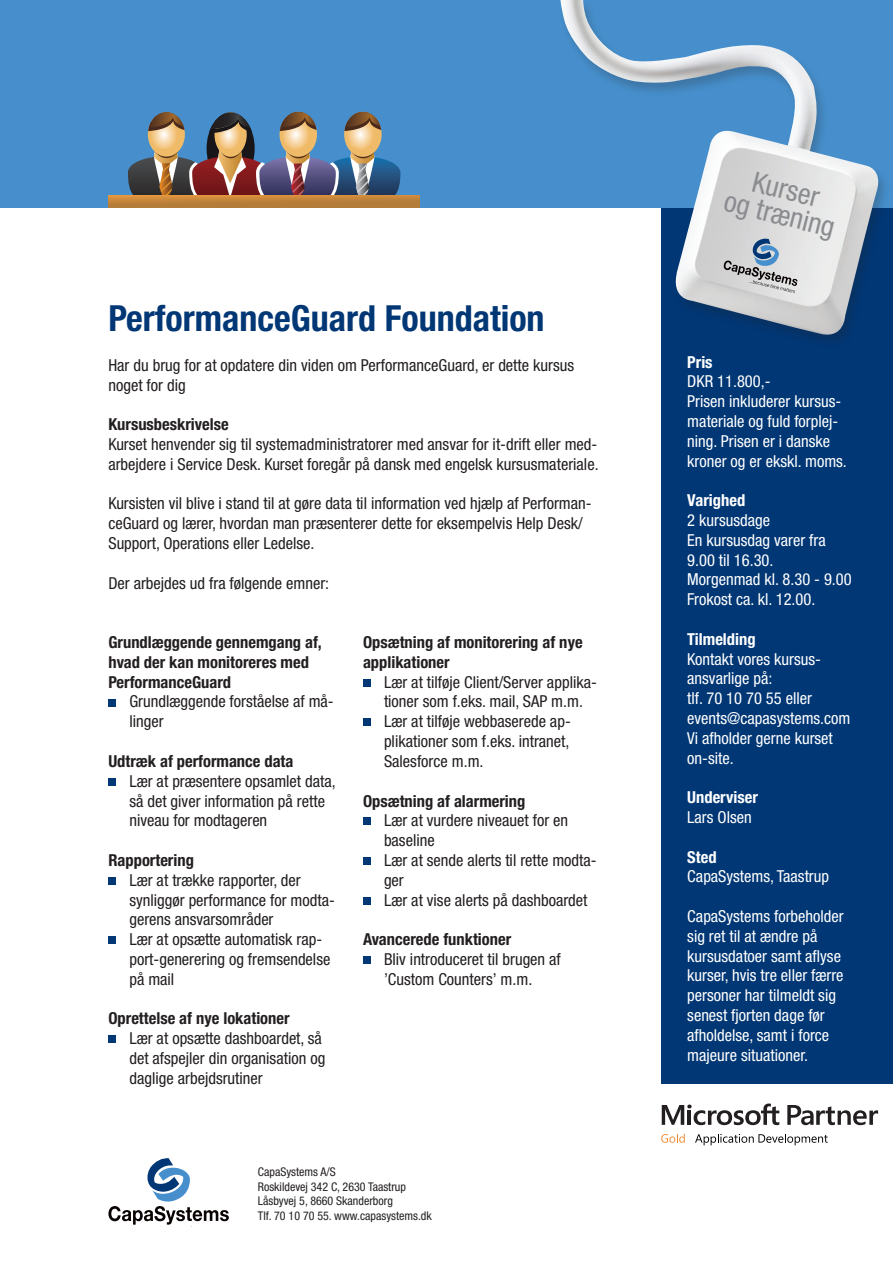
<style>
.page{position:relative;width:893px;height:1263px;background:#fff}
.page>*{position:absolute;margin:0;border:0;box-sizing:border-box;transform-origin:0 0}
.t1{font:700 condensed 36px "Helvetica Neue";color:#013775}
.t2{font:condensed 28.5px "Helvetica Neue";color:#8a8c8f}
.t3{font:condensed 16.5px/19.8px "Helvetica Neue";color:#231f20}
.t4{font:condensed 16.5px/19.8px "Helvetica Neue";color:#fff}
.t5{font:700 condensed 16.5px/19.8px "Helvetica Neue";color:#231f20}
.t6{font:700 condensed 16.5px "Helvetica Neue";color:#fff}
.t7{font:condensed 12px "Helvetica Neue";color:#231f20}
</style>
<div class="page">
<div style="left:661px;top:191px;width:232px;height:893px;background:#013775"></div>
<div style="left:0;top:0;width:893px;height:208px;background:#468fcc"></div>
<div style="left:557px;top:0;width:334px;height:350px;background:#231f20;opacity:.22"></div>
<img style="left:560px;top:0;width:323px;height:339px">
<svg style="left:723px;top:239px;width:75px;height:54px;background:#b6bcc2"></svg>
<svg style="left:661px;top:1134px;width:24px;height:9px"></svg>
<svg style="left:695px;top:1134px;width:133px;height:11px"></svg>
<svg style="left:662px;top:1103px;width:117px;height:22px"></svg>
<svg style="left:787px;top:1105px;width:91px;height:20px"></svg>
<svg style="left:108px;top:1158px;width:121px;height:66px"></svg>
<svg style="left:128px;top:112px;width:272px;height:84px"></svg>
<svg style="left:108px;top:196px;width:312px;height:11px;background:#bf823a"></svg>
<div style="left:108px;top:699px;width:8px;height:7px;background:#013775"></div>
<div style="left:108px;top:778px;width:8px;height:7px;background:#013775"></div>
<div style="left:108px;top:877px;width:8px;height:7px;background:#013775"></div>
<div style="left:108px;top:936px;width:8px;height:8px;background:#013775"></div>
<div style="left:108px;top:1035px;width:8px;height:8px;background:#013775"></div>
<div style="left:363px;top:679px;width:8px;height:7px;background:#013775"></div>
<div style="left:363px;top:718px;width:8px;height:8px;background:#013775"></div>
<div style="left:363px;top:817px;width:8px;height:8px;background:#013775"></div>
<div style="left:363px;top:857px;width:8px;height:8px;background:#013775"></div>
<div style="left:363px;top:897px;width:8px;height:7px;background:#013775"></div>
<div style="left:363px;top:956px;width:8px;height:8px;background:#013775"></div>
<p class="t1" style="left:108px;top:297px;width:438px">PerformanceGuard Foundation</p>
<p class="t3" style="left:108px;top:355px;width:467px">Har du brug for at opdatere din viden om PerformanceGuard, er dette kursus noget for dig</p>
<p class="t5" style="left:108px;top:414px;width:122px">Kursusbeskrivelse</p>
<p class="t3" style="left:108px;top:434px;width:492px">Kurset henvender sig til systemadministratorer med ansvar for it-drift eller med&shy;arbejdere i Service Desk. Kurset foregår på dansk med engelsk kursusmateriale.</p>
<p class="t3" style="left:108px;top:494px;width:485px">Kursisten vil blive i stand til at gøre data til information ved hjælp af Performan&shy;ceGuard og lærer, hvordan man præsenterer dette for eksempelvis Help Desk/<br>Support, Operations eller Ledelse.</p>
<p class="t3" style="left:108px;top:573px;width:222px">Der arbejdes ud fra følgende emner:</p>
<p class="t5" style="left:108px;top:632px;width:215px">Grundlæggende gennemgang af, hvad der kan monitoreres med<br>PerformanceGuard</p>
<p class="t3" style="left:129px;top:692px;width:206px">Grundlæggende forståelse af må&shy;linger</p>
<p class="t5" style="left:108px;top:751px;width:187px">Udtræk af performance data</p>
<p class="t3" style="left:129px;top:771px;width:208px">Lær at præsentere opsamlet data, så det giver information på rette niveau for modtageren</p>
<p class="t5" style="left:108px;top:850px;width:87px">Rapportering</p>
<p class="t3" style="left:129px;top:870px;width:207px">Lær at trække rapporter, der synliggør performance for modta&shy;gerens ansvarsområder</p>
<p class="t3" style="left:129px;top:929px;width:202px">Lær at opsætte automatisk rap&shy;port-generering og fremsendelse på mail</p>
<p class="t5" style="left:108px;top:1008px;width:183px">Oprettelse af nye lokationer</p>
<p class="t3" style="left:129px;top:1028px;width:197px">Lær at opsætte dashboardet, så det afspejler din organisation og daglige arbejdsrutiner</p>
<p class="t5" style="left:363px;top:632px;width:221px">Opsætning af monitorering af nye applikationer</p>
<p class="t3" style="left:384px;top:672px;width:214px">Lær at tilføje Client/Server applika&shy;tioner som f.eks. mail, SAP m.m.</p>
<p class="t3" style="left:384px;top:711px;width:188px;text-align:justify">Lær at tilføje webbaserede ap&shy;plikationer som f.eks. intranet, Salesforce m.m.</p>
<p class="t5" style="left:363px;top:790px;width:164px">Opsætning af alarmering</p>
<p class="t3" style="left:384px;top:810px;width:186px">Lær at vurdere niveauet for en baseline</p>
<p class="t3" style="left:384px;top:850px;width:214px">Lær at sende alerts til rette modta&shy;ger</p>
<p class="t3" style="left:384px;top:890px;width:205px">Lær at vise alerts på dashboardet</p>
<p class="t5" style="left:363px;top:929px;width:150px">Avancerede funktioner</p>
<p class="t3" style="left:384px;top:949px;width:178px">Bliv introduceret til brugen af ’Custom Counters’ m.m.</p>
<p class="t7" style="left:258px;top:1165px;width:80px">CapaSystems A/S</p>
<p class="t7" style="left:258px;top:1179px;width:150px">Roskildevej 342 C, 2630 Taastrup</p>
<p class="t7" style="left:258px;top:1194px;width:137px">Låsbyvej 5, 8660 Skanderborg</p>
<p class="t7" style="left:258px;top:1208px;width:176px">Tlf. 70 10 70 55. www.capasystems.dk</p>
<p class="t2" style="left:757px;top:165px;width:70px;rotate:14deg">Kurser</p>
<p class="t2" style="left:729px;top:184px;width:114px;rotate:14deg">og træning</p>
<p class="t6" style="left:687px;top:352px;width:27px">Pris</p>
<p class="t4" style="left:687px;top:371px;width:85px">DKR 11.800,-</p>
<p class="t4" style="left:687px;top:391px;width:161px">Prisen inkluderer kursus&shy;materiale og fuld forplej&shy;ning. Prisen er i danske kroner og er ekskl. moms.</p>
<p class="t6" style="left:687px;top:490px;width:60px">Varighed</p>
<p class="t4" style="left:687px;top:510px;width:84px">2 kursusdage</p>
<p class="t4" style="left:687px;top:530px;width:140px">En kursusdag varer fra<br>9.00 til 16.30.</p>
<p class="t4" style="left:687px;top:569px;width:166px">Morgenmad kl. 8.30 - 9.00</p>
<p class="t4" style="left:687px;top:589px;width:130px">Frokost ca. kl. 12.00.</p>
<p class="t6" style="left:687px;top:629px;width:70px">Tilmelding</p>
<p class="t4" style="left:687px;top:649px;width:135px">Kontakt vores kursus&shy;ansvarlige på:</p>
<p class="t4" style="left:687px;top:688px;width:126px">tlf. 70 10 70 55 eller</p>
<p class="t4" style="left:687px;top:708px;width:165px">events@capasystems.com</p>
<p class="t4" style="left:687px;top:728px;width:147px">Vi afholder gerne kurset on-site.</p>
<p class="t6" style="left:687px;top:787px;width:72px">Underviser</p>
<p class="t4" style="left:687px;top:807px;width:66px">Lars Olsen</p>
<p class="t6" style="left:687px;top:847px;width:31px">Sted</p>
<p class="t4" style="left:687px;top:866px;width:143px">CapaSystems, Taastrup</p>
<p class="t4" style="left:687px;top:906px;width:158px">CapaSystems forbeholder sig ret til at ændre på kursusdatoer samt aflyse kurser, hvis tre eller færre personer har tilmeldt sig senest fjorten dage før afholdelse, samt i force majeure situationer.</p>
</div>
